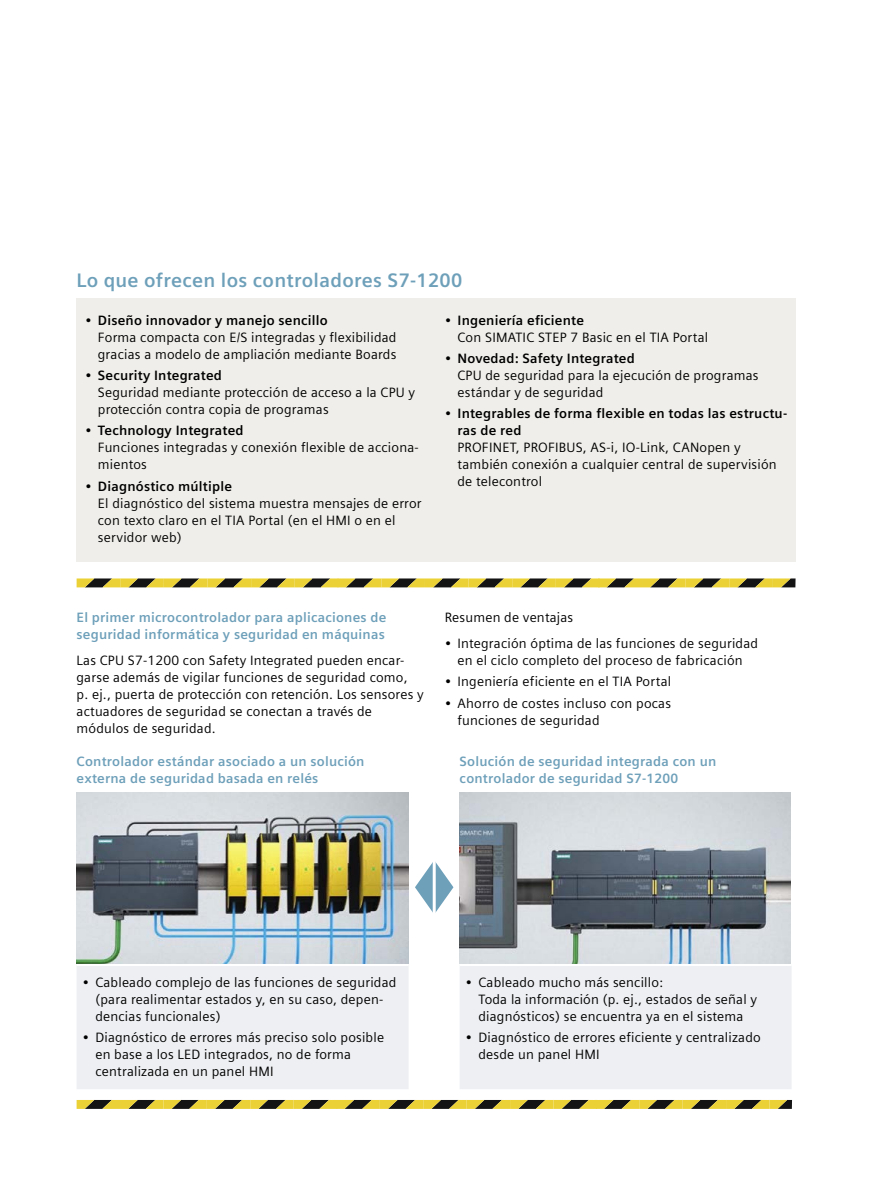
<style>
.page{position:relative;width:881px;height:1191px;background:#fff}
.page>*{position:absolute;margin:0;border:0;box-sizing:border-box;transform-origin:0 0}
.t1{font:700 19.5px "Siemens Sans Global";letter-spacing:.015em;color:#6ea0ba}
.t2{font:13.5px/17px "Siemens Sans Global";letter-spacing:.015em;color:#000}
.t3{font:700 13.5px/17px "Siemens Sans Global";letter-spacing:.015em;color:#6ea0ba}
.t4{font:700 13.5px/17px "Siemens Sans Global";letter-spacing:.015em;color:#000}
.s1{font-weight:700}
.s2{font-weight:400}
</style>
<div class="page">
<div style="left:77px;top:298px;width:718px;height:263px;background:#efeeea"></div>
<svg style="left:77px;top:966px;width:714px;height:123px;background:#eef0f3"></svg>
<img style="left:77px;top:793px;width:331px;height:170px">
<svg style="left:415px;top:862px;width:38px;height:51px"></svg>
<hr style="left:432px;top:857px;width:3px;height:61px;background:#fff">
<img style="left:459px;top:793px;width:331px;height:170px">
<svg style="left:77px;top:1100px;width:714px;height:8px;background:#96862b"></svg>
<svg style="left:77px;top:578px;width:718px;height:9px;background:#9b8c36"></svg>
<h1 class="t1" style="left:77px;top:269px;width:387px">Lo que ofrecen los controladores S7-1200</h1>
<p class="t2" style="left:98px;top:312px;width:300px;text-indent:-13px">• <span class="s1">Diseño innovador y manejo sencillo<br></span>Forma compacta con E/S integradas y flexibilidad gracias a modelo de ampliación mediante Boards</p>
<p class="t2" style="left:98px;top:367px;width:319px;text-indent:-13px">• <span class="s1">Security Integrated<br></span>Seguridad mediante protección de acceso a la CPU y protección contra copia de programas</p>
<p class="t2" style="left:98px;top:422px;width:322px;text-indent:-13px">• <span class="s1">Technology Integrated<br></span>Funciones integradas y conexión flexible de acciona&shy;mientos</p>
<p class="t2" style="left:98px;top:478px;width:325px;text-indent:-13px">• <span class="s1">Diagnóstico múltiple<br></span>El diagnóstico del sistema muestra mensajes de error con texto claro en el TIA Portal (en el HMI o en el servidor web)</p>
<p class="t2" style="left:457px;top:312px;width:252px;text-indent:-13px">• <span class="s1">Ingeniería eficiente<br></span>Con SIMATIC STEP 7 Basic en el TIA Portal</p>
<p class="t2" style="left:457px;top:350px;width:302px;text-indent:-13px">• <span class="s1">Novedad: Safety Integrated<br></span>CPU de seguridad para la ejecución de programas estándar y de seguridad</p>
<p class="t4" style="left:457px;top:405px;width:331px;text-indent:-13px"><span class="s2">•</span> Integrables de forma flexible en todas las estructu&shy;ras de red</p>
<p class="t2" style="left:457px;top:440px;width:320px">PROFINET, PROFIBUS, AS-i, IO-Link, CANopen y también conexión a cualquier central de supervisión de telecontrol</p>
<p class="t3" style="left:77px;top:609px;width:311px">El primer microcontrolador para aplicaciones de seguridad informática y seguridad en máquinas</p>
<p class="t2" style="left:77px;top:652px;width:348px">Las CPU S7-1200 con Safety Integrated pueden encar&shy;garse además de vigilar funciones de seguridad como,<br>p. ej., puerta de protección con retención. Los sensores y actuadores de seguridad se conectan a través de módulos de seguridad.</p>
<p class="t2" style="left:444px;top:610px;width:130px">Resumen de ventajas</p>
<p class="t2" style="left:444px;top:635px;width:315px;text-align:center">• Integración óptima de las funciones de seguridad en el ciclo completo del proceso de fabricación</p>
<p class="t2" style="left:444px;top:673px;width:228px">• Ingeniería eficiente en el TIA Portal</p>
<p class="t2" style="left:457px;top:695px;width:215px;text-indent:-13px">• Ahorro de costes incluso con pocas funciones de seguridad</p>
<p class="t3" style="left:77px;top:753px;width:289px">Controlador estándar asociado a un solución externa de seguridad basada en relés</p>
<p class="t3" style="left:459px;top:753px;width:258px">Solución de seguridad integrada con un controlador de seguridad S7-1200</p>
<p class="t2" style="left:95px;top:974px;width:302px;text-indent:-13px">• Cableado complejo de las funciones de seguridad (para realimentar estados y, en su caso, depen&shy;dencias funcionales)</p>
<p class="t2" style="left:95px;top:1029px;width:290px;text-indent:-13px">• Diagnóstico de errores más preciso solo posible en base a los LED integrados, no de forma centralizada en un panel HMI</p>
<p class="t2" style="left:478px;top:974px;width:280px;text-indent:-13px">• Cableado mucho más sencillo:<br>Toda la información (p. ej., estados de señal y diagnósticos) se encuentra ya en el sistema</p>
<p class="t2" style="left:478px;top:1029px;width:284px;text-indent:-13px">• Diagnóstico de errores eficiente y centralizado desde un panel HMI</p>
</div>
